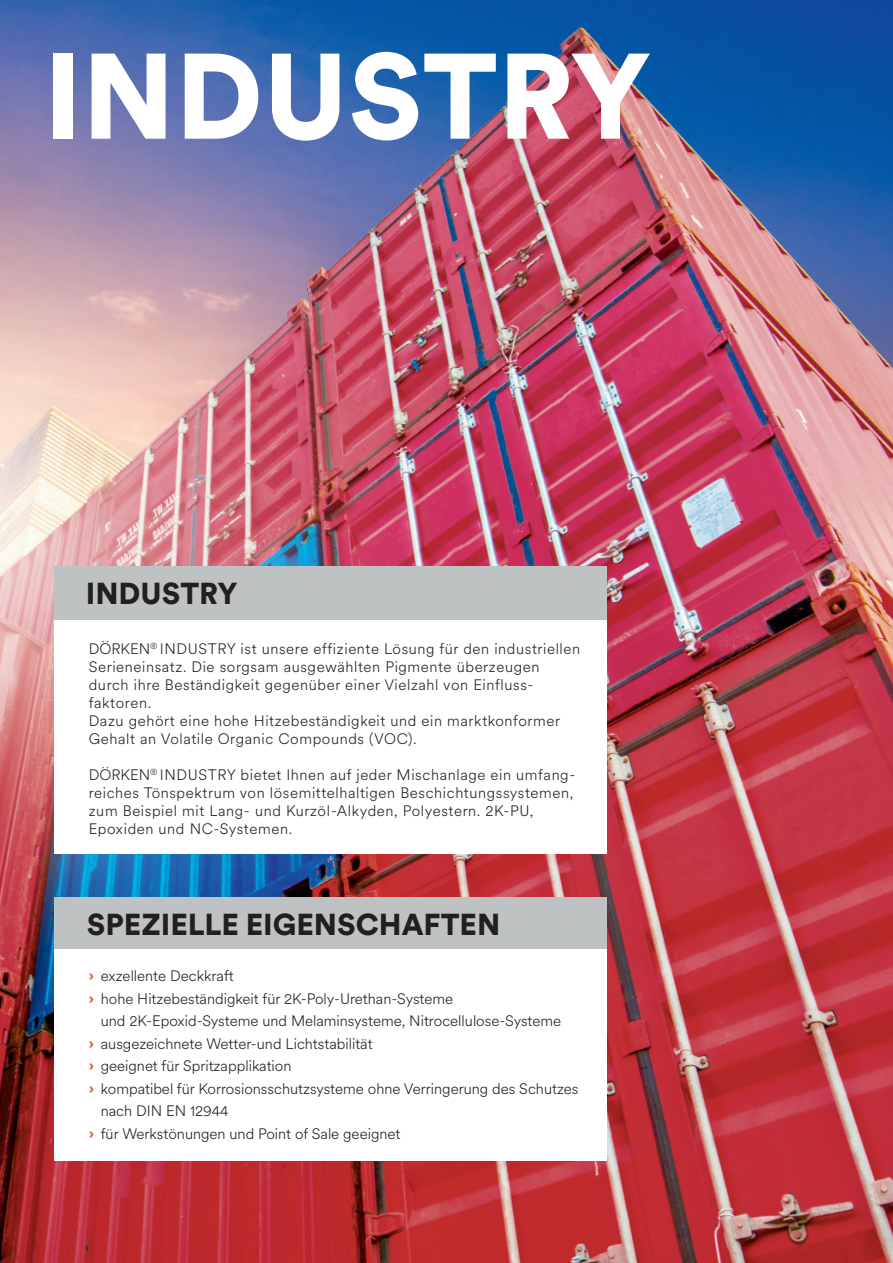
<style>
.page{position:relative;width:893px;height:1263px;background:#fff}
.page>*{position:absolute;margin:0;border:0;box-sizing:border-box;transform-origin:0 0}
.t1{font:900 120px "Circular XX";color:#fff}
.t2{font:900 30px "Circular XX";color:#231f20}
.t3{font:300 15px/18px "Circular XX";letter-spacing:.035em;color:#231f20}
.t4{font:300 15px "Circular XX";color:#231f20}
.s1{font-weight:900;color:#f0542f}
</style>
<div class="page">
<img style="left:0;top:0;width:893px;height:1263px">
<div style="left:54px;top:933px;width:553px;height:228px;background:#fff"></div>
<div style="left:54px;top:897px;width:553px;height:51px;background:#bfc2c2"></div>
<div style="left:54px;top:603px;width:553px;height:251px;background:#fff"></div>
<div style="left:54px;top:567px;width:553px;height:53px;background:#bfc2c2"></div>
<h1 class="t1" style="left:44px;top:13px;width:609px">INDUSTRY</h1>
<h2 class="t2" style="left:86px;top:573px;width:153px">INDUSTRY</h2>
<p class="t3" style="left:89px;top:639px;width:493px">DÖRKEN<sup>®</sup> INDUSTRY ist unsere effiziente Lösung für den industriellen Serieneinsatz. Die sorgsam ausgewählten Pigmente überzeugen durch ihre Beständigkeit gegenüber einer Vielzahl von Einfluss&shy;faktoren.<br>Dazu gehört eine hohe Hitzebeständigkeit und ein marktkonformer Gehalt an Volatile Organic Compounds (VOC).</p>
<p class="t3" style="left:89px;top:765px;width:488px">DÖRKEN<sup>®</sup> INDUSTRY bietet Ihnen auf jeder Mischanlage ein umfang&shy;reiches Tönspektrum von lösemittelhaltigen Beschichtungssystemen, zum Beispiel mit Lang- und Kurzöl-Alkyden, Polyestern. 2K-PU, Epoxiden und NC-Systemen.</p>
<h2 class="t2" style="left:87px;top:903px;width:415px">SPEZIELLE EIGENSCHAFTEN</h2>
<p class="t4" style="left:89px;top:966px;width:147px"><span class="s1">›</span> exzellente Deckkraft</p>
<p class="t4" style="left:89px;top:988px;width:366px"><span class="s1">›</span> hohe Hitzebeständigkeit für 2K-Poly-Urethan-Systeme</p>
<p class="t4" style="left:101px;top:1011px;width:462px">und 2K-Epoxid-Systeme und Melaminsysteme, Nitrocellulose-Systeme</p>
<p class="t4" style="left:89px;top:1033px;width:285px"><span class="s1">›</span> ausgezeichnete Wetter-und Lichtstabilität</p>
<p class="t4" style="left:89px;top:1056px;width:204px"><span class="s1">›</span> geeignet für Spritzapplikation</p>
<p class="t4" style="left:89px;top:1078px;width:491px"><span class="s1">›</span> kompatibel für Korrosionsschutzsysteme ohne Verringerung des Schutzes</p>
<p class="t4" style="left:101px;top:1101px;width:129px">nach DIN EN 12944</p>
<p class="t4" style="left:89px;top:1123px;width:313px"><span class="s1">›</span> für Werkstönungen und Point of Sale geeignet</p>
</div>
